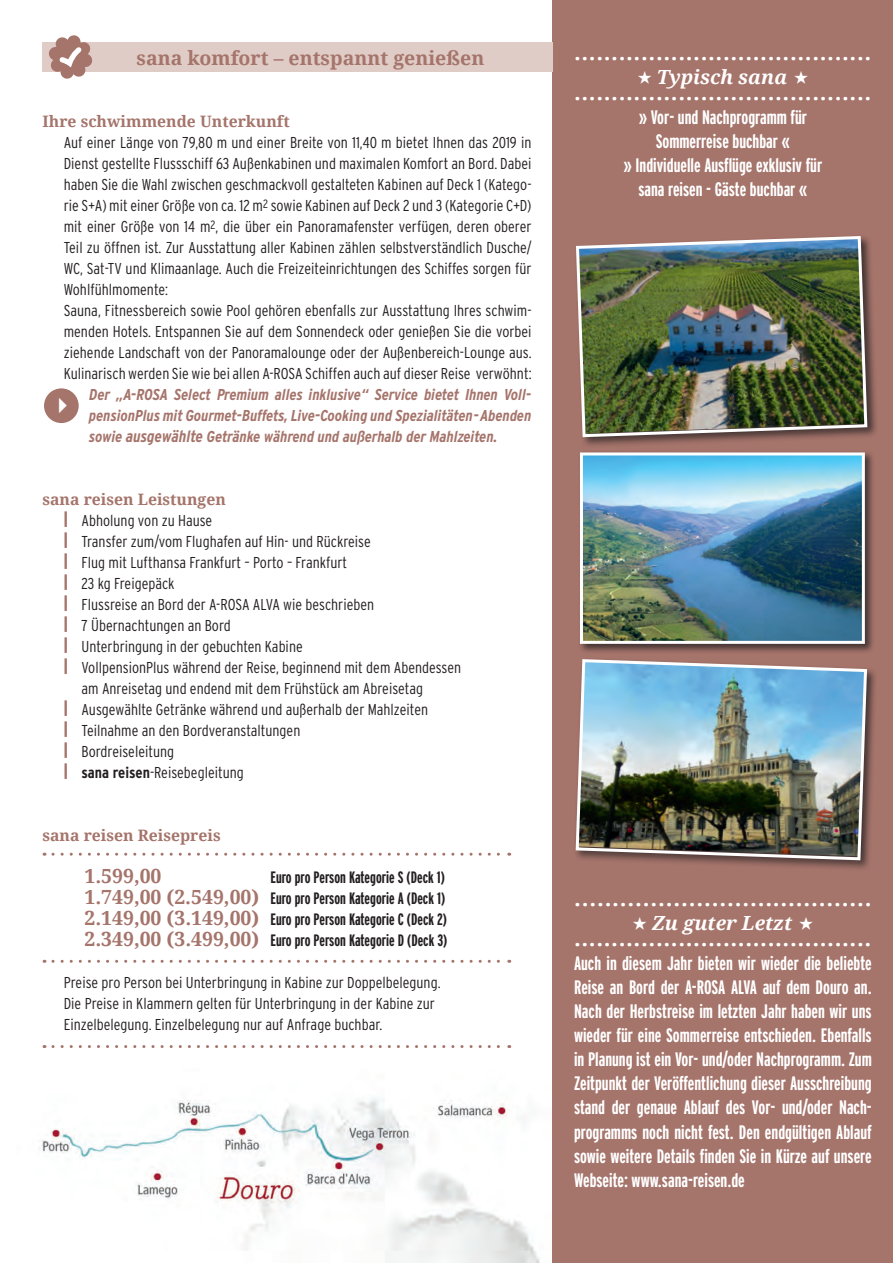
<style>
.page{position:relative;width:893px;height:1263px;background:#fff}
.page>*{position:absolute;margin:0;border:0;box-sizing:border-box;transform-origin:0 0}
.t1{font:700 22.5px "Droid Serif";color:#fff}
.t2{font:700 19.5px/24px "Interstate Compressed";color:#fff;text-align:center}
.t3{font:700 19.5px "Droid Serif";color:#a5746b}
.t4{font:italic 700 19.5px "Droid Serif";color:#fff}
.t5{font:700 16.5px/21px "Interstate Compressed";color:#231f20}
.t6{font:300 15.75px/21px "Interstate Condensed";color:#231f20}
.t7{font:italic 700 15.75px/21px "Interstate Condensed";color:#a5746b;text-align:justify}
.t8{font:700 15.75px "Droid Serif";color:#a5746b}
.s1{font-size:16.5px}
.s2{font-weight:900;color:#a5746b}
.s3{font-weight:700}
.s4{font-family:"Droid Serif";font-size:19.5px;color:#a5746b}
</style>
<div class="page">
<img style="left:42px;top:1098px;width:498px;height:165px">
<div style="left:553px;top:0;width:340px;height:1263px;background:#a5746b"></div>
<div style="left:43px;top:43px;width:510px;height:29px;background:#e0ccc6"></div>
<svg style="left:53px;top:853px;width:457px;height:3px"></svg>
<svg style="left:53px;top:960px;width:457px;height:3px"></svg>
<svg style="left:53px;top:1045px;width:457px;height:3px"></svg>
<div style="left:43px;top:388px;width:36px;height:36px;background:#a5746b;border-radius:50%"></div>
<div style="left:43px;top:387px;width:37px;height:38px;border:2px solid #fff;border-radius:50%"></div>
<div style="left:578px;top:450px;width:297px;height:204px;background:#231f20;opacity:.75"></div>
<img style="left:584px;top:456px;width:277px;height:184px">
<div style="left:580px;top:452px;width:285px;height:192px;border:3px solid #fff"></div>
<div style="left:573px;top:657px;width:305px;height:214px;background:#231f20;opacity:.75"></div>
<img style="left:574px;top:658px;width:295px;height:204px">
<div style="left:574px;top:234px;width:304px;height:214px;background:#231f20;opacity:.75"></div>
<img style="left:574px;top:234px;width:295px;height:205px">
<svg style="left:48px;top:35px;width:45px;height:44px"></svg>
<p class="t3" style="left:137px;top:44px;width:349px">sana komfort – entspannt genießen</p>
<h1 class="t1" style="left:574px;top:36px;width:299px">........................................</h1>
<p class="t4" style="left:657px;top:63px;width:132px">Typisch sana</p>
<h1 class="t1" style="left:574px;top:77px;width:299px">........................................</h1>
<p class="t2" style="left:624px;top:105px;width:200px">» Vor- und Nachprogramm für<br>Sommerreise buchbar «<br>» Individuelle Ausflüge exklusiv für sana reisen - Gäste buchbar «</p>
<p class="t8" style="left:43px;top:110px;width:249px">Ihre schwimmende Unterkunft</p>
<p class="t6" style="left:64px;top:131px;width:469px">Auf einer Länge von 79,80 m und einer Breite von 11,40 m bietet Ihnen das 2019 in Dienst gestellte Flussschiff 63 Außenkabinen und maximalen Komfort an Bord. Dabei haben Sie die Wahl zwischen geschmackvoll gestalteten Kabinen auf Deck 1 (Katego&shy;rie S+A) mit einer Größe von ca. 12 m<sup>2</sup> sowie Kabinen auf Deck 2 und 3 (Kategorie C+D) mit einer Größe von 14 m<sup>2</sup>, die über ein Panoramafenster verfügen, deren oberer Teil zu öffnen ist. Zur Ausstattung aller Kabinen zählen selbstverständlich Dusche/ WC, Sat-TV und Klimaanlage. Auch die Freizeiteinrichtungen des Schiffes sorgen für Wohlfühlmomente:<br>Sauna, Fitnessbereich sowie Pool gehören ebenfalls zur Ausstattung Ihres schwim&shy;menden Hotels. Entspannen Sie auf dem Sonnendeck oder genießen Sie die vorbei ziehende Landschaft von der Panoramalounge oder der Außenbereich-Lounge aus.<br>Kulinarisch werden Sie wie bei allen A-ROSA Schiffen auch auf dieser Reise verwöhnt:</p>
<p class="t7" style="left:89px;top:383px;width:444px">Der „A-ROSA Select Premium alles inklusive“ Service bietet Ihnen Voll&shy;pensionPlus mit Gourmet-Buffets, Live-Cooking und Spezialitäten-Abenden sowie <span class="s1">ausgewählte</span> Getränke während und außerhalb der Mahlzeiten.</p>
<p class="t8" style="left:43px;top:488px;width:185px">sana reisen Leistungen</p>
<p class="t6" style="left:64px;top:509px;width:150px"><span class="s2">|</span> Abholung von zu Hause</p>
<p class="t6" style="left:64px;top:530px;width:309px"><span class="s2">|</span> Transfer zum/vom Flughafen auf Hin- und Rückreise</p>
<p class="t6" style="left:64px;top:551px;width:285px"><span class="s2">|</span> Flug mit Lufthansa Frankfurt – Porto – Frankfurt</p>
<p class="t6" style="left:64px;top:572px;width:112px"><span class="s2">|</span> 23 kg Freigepäck</p>
<p class="t6" style="left:64px;top:593px;width:312px"><span class="s2">|</span> Flussreise an Bord der A-ROSA ALVA wie beschrieben</p>
<p class="t6" style="left:64px;top:614px;width:169px"><span class="s2">|</span> 7 Übernachtungen an Bord</p>
<p class="t6" style="left:64px;top:635px;width:240px"><span class="s2">|</span> Unterbringung in der gebuchten Kabine</p>
<p class="t6" style="left:64px;top:656px;width:399px"><span class="s2">|</span> VollpensionPlus während der Reise, beginnend mit dem Abendessen</p>
<p class="t6" style="left:82px;top:677px;width:343px">am Anreisetag und endend mit dem Frühstück am Abreisetag</p>
<p class="t6" style="left:64px;top:698px;width:366px"><span class="s2">|</span> Ausgewählte Getränke während und außerhalb der Mahlzeiten</p>
<p class="t6" style="left:64px;top:719px;width:238px"><span class="s2">|</span> Teilnahme an den Bordveranstaltungen</p>
<p class="t6" style="left:64px;top:740px;width:112px"><span class="s2">|</span> Bordreiseleitung</p>
<p class="t6" style="left:64px;top:761px;width:181px"><span class="s2">|</span> <span class="s3">sana reisen</span>-Reisebegleitung</p>
<p class="t8" style="left:43px;top:824px;width:180px">sana reisen Reisepreis</p>
<p class="t3" style="left:84px;top:862px;width:79px">1.599,00</p>
<p class="t5" style="left:84px;top:866px;width:364px;text-indent:186px">Euro pro Person Kategorie S (Deck 1)<br><span class="s4">1.749,00 (2.549,00)</span> Euro pro Person Kategorie A (Deck 1)<br><span class="s4">2.149,00 (3.149,00)</span> Euro pro Person Kategorie C (Deck 2)<br><span class="s4">2.349,00 (3.499,00)</span> Euro pro Person Kategorie D (Deck 3)</p>
<p class="t6" style="left:64px;top:971px;width:378px">Preise pro Person bei Unterbringung in Kabine zur Doppelbelegung.<br>Die Preise in Klammern gelten für Unterbringung in der Kabine zur<br>Einzelbelegung. Einzelbelegung nur auf Anfrage buchbar.</p>
<h1 class="t1" style="left:574px;top:882px;width:299px">.......................................</h1>
<p class="t4" style="left:652px;top:909px;width:142px">Zu guter Letzt</p>
<h1 class="t1" style="left:574px;top:923px;width:299px">........................................</h1>
<p class="t2" style="left:574px;top:951px;width:299px;text-align:justify">Auch in diesem Jahr bieten wir wieder die beliebte Reise an Bord der A-ROSA ALVA auf dem Douro an.<br>Nach der Herbstreise im letzten Jahr haben wir uns wieder für eine Sommerreise entschieden. Ebenfalls in Planung ist ein Vor- und/oder Nachprogramm. Zum Zeitpunkt der Veröffentlichung dieser Ausschreibung stand der genaue Ablauf des Vor- und/oder Nach&shy;programms noch nicht fest. Den endgültigen Ablauf sowie weitere Details finden Sie in Kürze auf unsere Webseite: www.sana-reisen.de</p>
</div>
